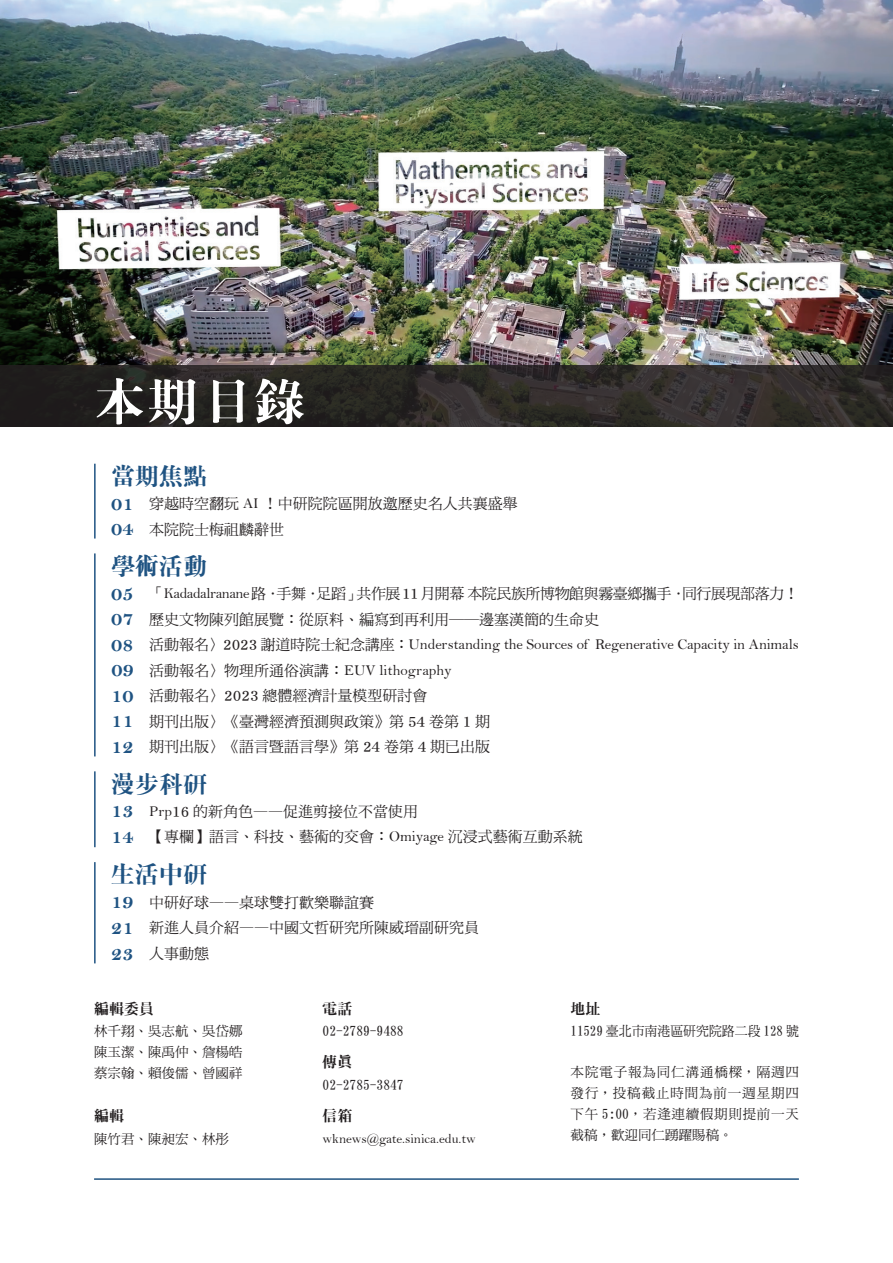
<style>
.page{position:relative;width:893px;height:1263px;background:#fff}
.page>*{position:absolute;margin:0;border:0;box-sizing:border-box;transform-origin:0 0}
.t1{font:51px "DF Ming XB WIN BF";color:#fff}
.t2{font:24px "DF Ming XB WIN BF";color:#1f5382}
.t3{font:21px "Bell MT Bold";color:#1f5382}
.t4{font:15px "DF Ming Md HKP BF";color:#231f20}
.t5{font:15px "Bell";letter-spacing:-.005em;color:#231f20}
.t6{font:15px "DF Ming Md HKP BF";letter-spacing:-.03em;color:#231f20}
.t7{font:15px "DF Ming XB WIN BF";color:#231f20}
.t8{font:13.5px/21px "DF Ming Md HK BF";color:#231f20;text-align:justify}
.t9{font:13.5px "Bell";color:#231f20}
.t10{font:13.5px "DF Ming Md HK BF";color:#231f20;scale:.96 1}
.s1{font-family:"Bell"}
.s2{font-family:"DF Ming Md HKP BF"}
</style>
<div class="page">
<img style="left:0;top:0;width:893px;height:366px">
<svg style="left:0;top:366px;width:893px;height:61px;background:#2b2826"></svg>
<hr style="left:94px;top:1178px;width:705px;height:2px;background:#205381">
<hr style="left:94px;top:464px;width:2px;height:74px;background:#1f5382">
<hr style="left:94px;top:553px;width:2px;height:203px;background:#1f5382">
<hr style="left:94px;top:771px;width:2px;height:76px;background:#1f5382">
<hr style="left:94px;top:862px;width:2px;height:101px;background:#1f5382">
<p class="t1" style="left:94px;top:375px;width:213px">本期目錄</p>
<p class="t2" style="left:111px;top:464px;width:97px">當期焦點</p>
<p class="t3" style="left:111px;top:491px;width:24px">01</p>
<p class="t3" style="left:111px;top:516px;width:24px">04</p>
<p class="t4" style="left:149px;top:496px;width:370px">穿越時空翻玩 <span class="s1">AI</span> ！中研院院區開放邀歷史名人共襄盛舉</p>
<p class="t4" style="left:149px;top:522px;width:136px">本院院士梅祖麟辭世</p>
<p class="t2" style="left:111px;top:553px;width:97px">學術活動</p>
<p class="t3" style="left:111px;top:581px;width:24px">05</p>
<p class="t3" style="left:111px;top:606px;width:24px">07</p>
<p class="t3" style="left:111px;top:632px;width:24px">08</p>
<p class="t3" style="left:112px;top:657px;width:24px">09</p>
<p class="t3" style="left:111px;top:683px;width:24px">10</p>
<p class="t3" style="left:111px;top:708px;width:24px">11</p>
<p class="t3" style="left:111px;top:733px;width:24px">12</p>
<p class="t6" style="left:149px;top:586px;width:651px">「<span class="s1">Kadadalranane</span>路．手舞．足蹈」共作展11月開幕本院民族所博物館與霧臺鄉攜手．同行展現部落力！</p>
<p class="t4" style="left:149px;top:611px;width:451px">歷史文物陳列館展覽：從原料、編寫到再利用──邊塞漢簡的生命史</p>
<p class="t5" style="left:149px;top:635px;width:651px"><span class="s2">活動報名〉2023 謝道時院士紀念講座：</span>Understanding the Sources of Regenerative Capacity in Animals</p>
<p class="t5" style="left:149px;top:661px;width:304px"><span class="s2">活動報名〉物理所通俗演講：</span>EUV lithography</p>
<p class="t4" style="left:149px;top:688px;width:280px">活動報名〉2023 總體經濟計量模型研討會</p>
<p class="t4" style="left:149px;top:713px;width:342px">期刊出版〉《臺灣經濟預測與政策》第 54 卷第 1 期</p>
<p class="t4" style="left:149px;top:739px;width:342px">期刊出版〉《語言暨語言學》第 24 卷第 4 期已出版</p>
<p class="t2" style="left:111px;top:771px;width:97px">漫步科研</p>
<p class="t3" style="left:111px;top:798px;width:24px">13</p>
<p class="t3" style="left:111px;top:824px;width:24px">14</p>
<p class="t4" style="left:149px;top:804px;width:270px"><span class="s1">Prp</span>16 的新角色——促進剪接位不當使用</p>
<p class="t4" style="left:149px;top:829px;width:435px">【專欄】語言、科技、藝術的交會：<span class="s1">Omiyage</span> 沉浸式藝術互動系統</p>
<p class="t2" style="left:111px;top:862px;width:97px">生活中研</p>
<p class="t3" style="left:111px;top:888px;width:24px">19</p>
<p class="t3" style="left:111px;top:914px;width:24px">21</p>
<p class="t3" style="left:111px;top:940px;width:24px">23</p>
<p class="t4" style="left:149px;top:895px;width:226px">中研好球——桌球雙打歡樂聯誼賽</p>
<p class="t4" style="left:149px;top:920px;width:331px">新進人員介紹——中國文哲研究所陳威瑨副研究員</p>
<p class="t4" style="left:149px;top:946px;width:61px">人事動態</p>
<p class="t7" style="left:94px;top:1000px;width:61px">編輯委員</p>
<p class="t7" style="left:571px;top:1000px;width:31px">地址</p>
<p class="t7" style="left:323px;top:1000px;width:31px">電話</p>
<p class="t8" style="left:323px;top:1020px;width:82px">02-2789-9488</p>
<p class="t10" style="left:571px;top:1024px;width:239px">11529 臺北市南港區研究院路二段 128 號</p>
<p class="t7" style="left:323px;top:1054px;width:31px">傳真</p>
<p class="t8" style="left:323px;top:1074px;width:82px">02-2785-3847</p>
<p class="t7" style="left:323px;top:1108px;width:31px">信箱</p>
<p class="t8" style="left:94px;top:1020px;width:150px">林千翔、吳志航、吳岱娜</p>
<p class="t8" style="left:94px;top:1041px;width:150px">陳玉潔、陳禹仲、詹楊皓</p>
<p class="t8" style="left:94px;top:1062px;width:150px">蔡宗翰、賴俊儒、曾國祥</p>
<p class="t8" style="left:571px;top:1061px;width:230px">本院電子報為同仁溝通橋樑，隔週四發行，投稿截止時間為前一週星期四下午 5:00，若逢連續假期則提前一天截稿，歡迎同仁踴躍賜稿。</p>
<p class="t7" style="left:94px;top:1108px;width:31px">編輯</p>
<p class="t8" style="left:94px;top:1128px;width:137px">陳竹君、陳昶宏、林彤</p>
<p class="t9" style="left:323px;top:1130px;width:155px">wknews@gate.sinica.edu.tw</p>
</div>
